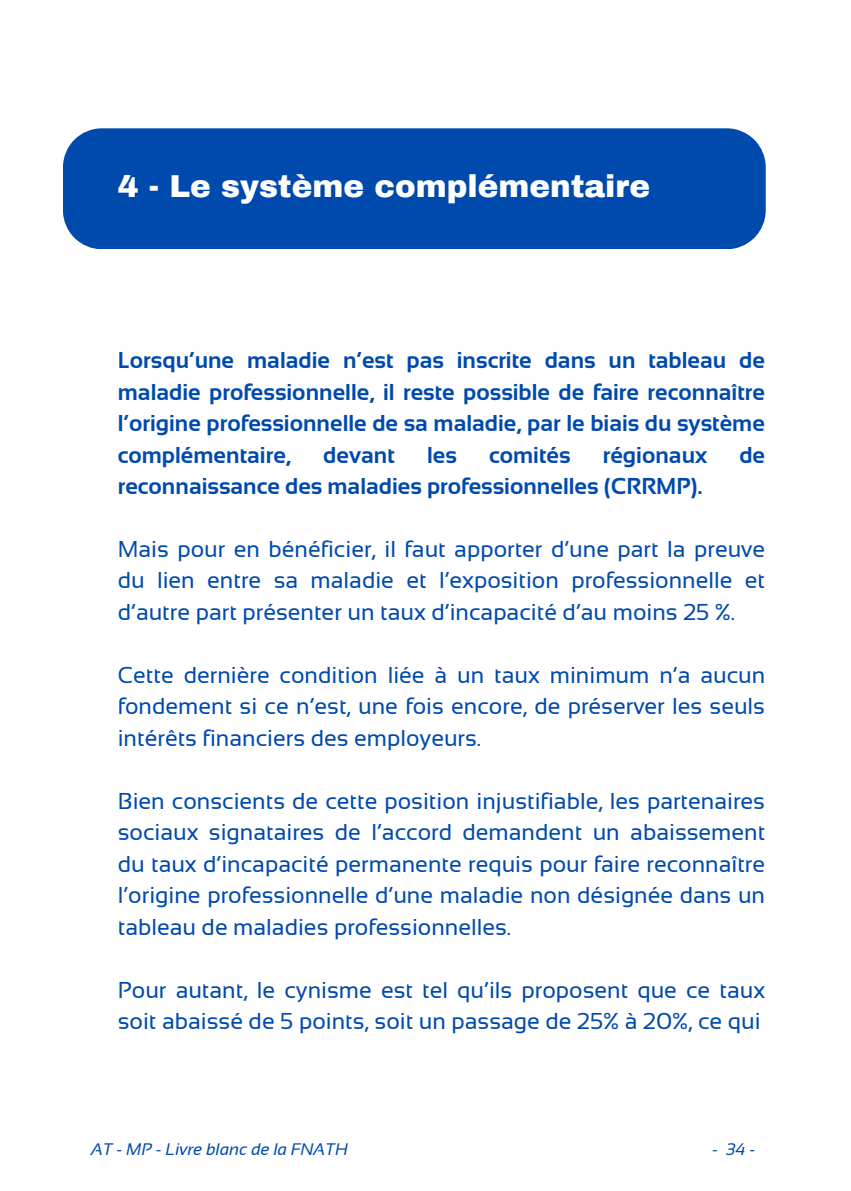
<style>
.page{position:relative;width:851px;height:1191px;background:#fff}
.page>*{position:absolute;margin:0;border:0;box-sizing:border-box;transform-origin:0 0}
.t1{font:900 31px "Archivo";color:#fff}
.t2{font:23px/31.4px "Sansation";color:#004aad;text-align:justify}
.t3{font:700 23px/31.4px "Sansation";color:#004aad;text-align:justify}
.t4{font:italic 16.8px "Sansation";color:#004aad}
</style>
<div class="page">
<div style="left:63px;top:128px;width:702px;height:121px;background:#004aad"></div>
<p class="t1" style="left:118px;top:170px;width:533px">4 - Le système complémentaire</p>
<p class="t3" style="left:118px;top:344px;width:648px">Lorsqu’une maladie n’est pas inscrite dans un tableau de maladie professionnelle, il reste possible de faire reconnaître l’origine professionnelle de sa maladie, par le biais du système complémentaire,</p>
<p class="t3" style="left:323px;top:439px;width:73px">devant</p>
<p class="t3" style="left:427px;top:439px;width:31px">les</p>
<p class="t3" style="left:489px;top:439px;width:83px">comités</p>
<p class="t3" style="left:602px;top:439px;width:106px">régionaux</p>
<p class="t3" style="left:739px;top:439px;width:27px">de</p>
<p class="t3" style="left:118px;top:470px;width:586px">reconnaissance des maladies professionnelles (CRRMP).</p>
<p class="t2" style="left:118px;top:533px;width:648px">Mais pour en bénéficier, il faut apporter d’une part la preuve du lien entre sa maladie et l’exposition professionnelle et d’autre part présenter un taux d’incapacité d’au moins 25 %.</p>
<p class="t2" style="left:118px;top:659px;width:648px">Cette dernière condition liée à un taux minimum n’a aucun fondement si ce n’est, une fois encore, de préserver les seuls intérêts financiers des employeurs.</p>
<p class="t2" style="left:118px;top:785px;width:648px">Bien conscients de cette position injustifiable, les partenaires sociaux signataires de l’accord demandent un abaissement du taux d’incapacité permanente requis pour faire reconnaître l’origine professionnelle d’une maladie non désignée dans un tableau de maladies professionnelles.</p>
<p class="t2" style="left:118px;top:974px;width:648px">Pour autant, le cynisme est tel qu’ils proposent que ce taux soit abaissé de 5 points, soit un passage de 25% à 20%, ce qui</p>
<p class="t4" style="left:91px;top:1139px;width:258px">AT - MP - Livre blanc de la FNATH</p>
<p class="t4" style="left:712px;top:1139px;width:45px">- 34 -</p>
</div>
